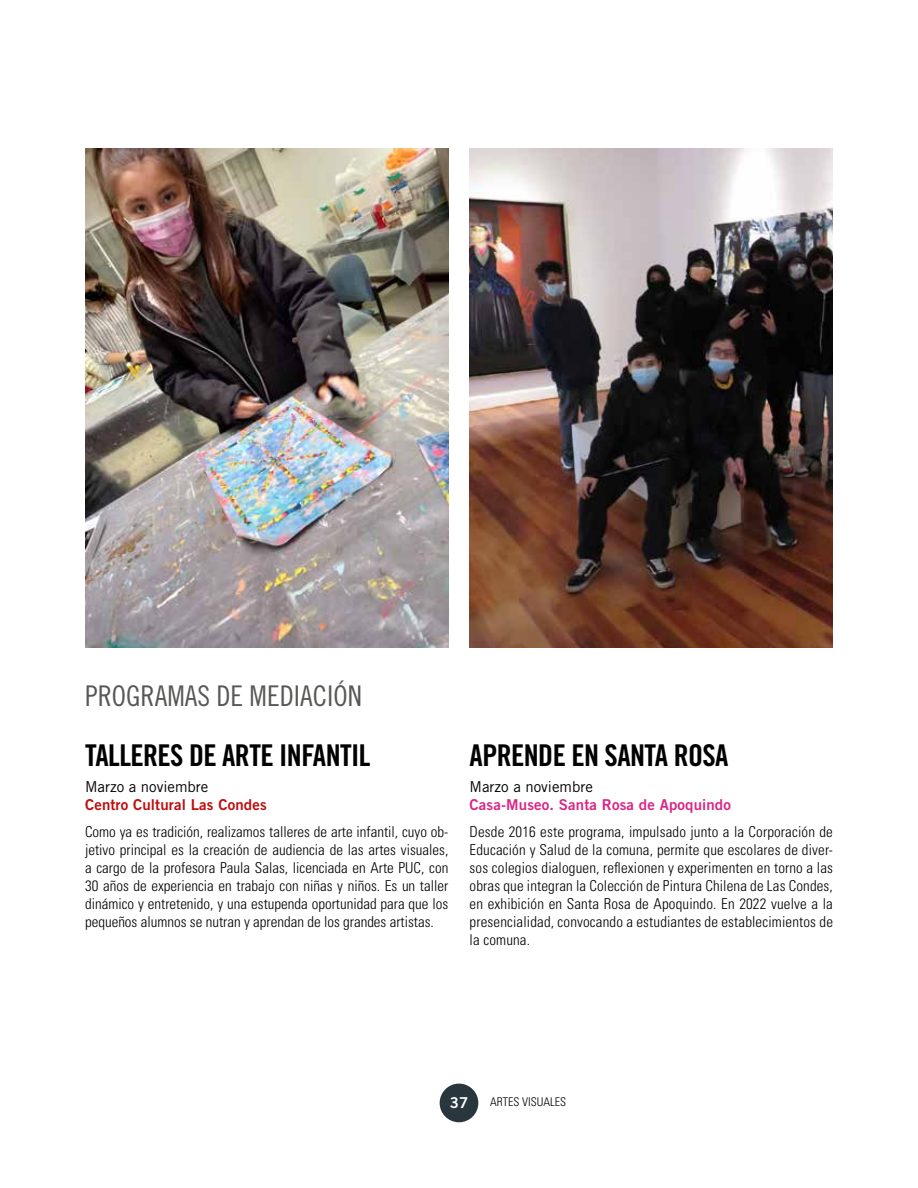
<style>
.page{position:relative;width:918px;height:1188px;background:#fff}
.page>*{position:absolute;margin:0;border:0;box-sizing:border-box;transform-origin:0 0}
.t1{font:30px "Trade Gothic LT Std Bd Cn 20";letter-spacing:-.02em;color:#000}
.t2{font:28.5px "Trade Gothic LT Std Cn 18";color:#575756}
.t3{font:300 condensed 15px/18px "Univers LT Std";letter-spacing:.005em;color:#000;text-align:justify}
.t4{font:15px "Trade Gothic LT Std Bd 2";letter-spacing:.01em;color:#d82887}
.t5{font:15px "Trade Gothic LT Std";color:#000}
.t6{font:15px "Trade Gothic LT Std Bd 2";letter-spacing:.01em;color:#c00d0e}
.t7{font:15px "Trade Gothic LT Std Bd 2";color:#fff}
.t8{font:300 condensed 12px "Univers LT Std";color:#000}
</style>
<div class="page">
<div style="left:440px;top:1084px;width:38px;height:38px;background:#2a363d;border-radius:50%"></div>
<img style="left:470px;top:149px;width:363px;height:499px">
<img style="left:85px;top:149px;width:363px;height:499px">
<h2 class="t2" style="left:85px;top:679px;width:278px">PROGRAMAS DE MEDIACIÓN</h2>
<h1 class="t1" style="left:85px;top:737px;width:287px">TALLERES DE ARTE INFANTIL</h1>
<p class="t5" style="left:85px;top:778px;width:125px">Marzo a noviembre</p>
<p class="t6" style="left:85px;top:796px;width:183px">Centro Cultural Las Condes</p>
<p class="t3" style="left:85px;top:822px;width:365px">Como ya es tradición, realizamos talleres de arte infantil, cuyo ob&shy;jetivo principal es la creación de audiencia de las artes visuales, a cargo de la profesora Paula Salas, licenciada en Arte PUC, con 30 años de experiencia en trabajo con niñas y niños. Es un taller dinámico y entretenido, y una estupenda oportunidad para que los pequeños alumnos se nutran y aprendan de los grandes artistas.</p>
<h1 class="t1" style="left:470px;top:737px;width:260px">APRENDE EN SANTA ROSA</h1>
<p class="t5" style="left:470px;top:778px;width:125px">Marzo a noviembre</p>
<p class="t4" style="left:470px;top:796px;width:263px">Casa-Museo. Santa Rosa de Apoquindo</p>
<p class="t3" style="left:470px;top:822px;width:365px">Desde 2016 este programa, impulsado junto a la Corporación de Educación y Salud de la comuna, permite que escolares de diver&shy;sos colegios dialoguen, reflexionen y experimenten en torno a las obras que integran la Colección de Pintura Chilena de Las Condes, en exhibición en Santa Rosa de Apoquindo. En 2022 vuelve a la presencialidad, convocando a estudiantes de establecimientos de la comuna.</p>
<p class="t7" style="left:450px;top:1094px;width:20px">37</p>
<p class="t8" style="left:490px;top:1095px;width:77px">ARTES VISUALES</p>
</div>
